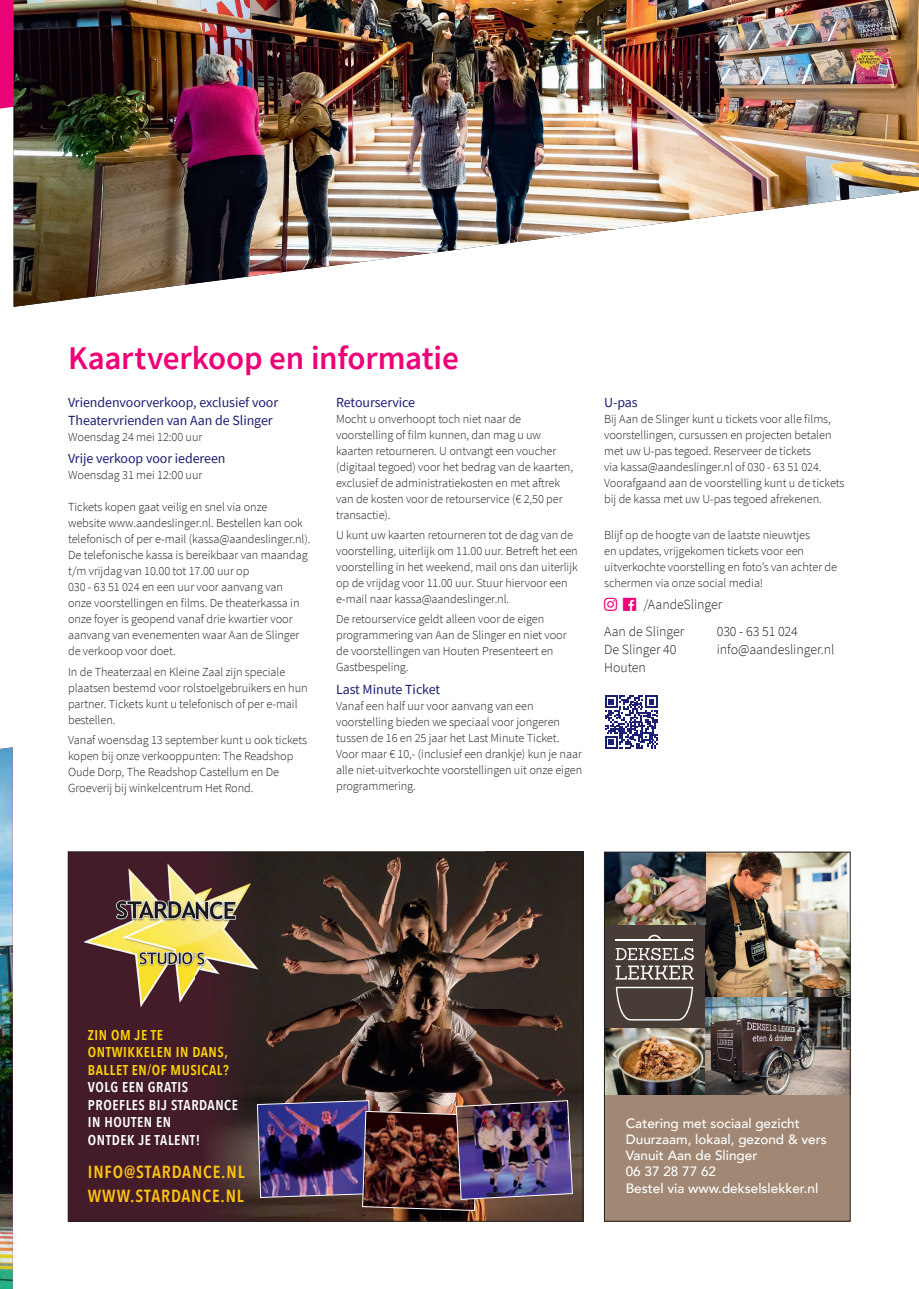
<style>
.page{position:relative;width:919px;height:1289px;background:#fff}
.page>*{position:absolute;margin:0;border:0;box-sizing:border-box;transform-origin:0 0}
.t1{font:600 33px "Source Sans Pro";letter-spacing:-.01em;color:#ed0277}
.t2{font:600 17.55px/23.4px "Avenir Next Condensed";letter-spacing:.05em;color:#fec210}
.t3{font:600 14.25px/17.5px "Avenir Next Condensed";letter-spacing:.04em;color:#fff}
.t4{font:600 14.25px/17.5px "Avenir Next Condensed";letter-spacing:.04em;color:#fed304}
.t5{font:13.95px/18.1px "Source Sans Pro";letter-spacing:-.005em;color:#1c2072}
.t6{font:300 13.95px/26.7px "Source Sans Pro";letter-spacing:-.005em;color:#231f20}
.t7{font:500 13.5px/16.2px "Avenir";color:#fff}
.t8{font:300 12.3px/16px "Source Sans Pro";letter-spacing:-.005em;color:#231f20}
</style>
<div class="page">
<svg style="left:0;top:0;width:14px;height:109px;background:#e10975"></svg>
<img style="left:14px;top:0;width:904px;height:307px">
<svg style="left:605px;top:695px;width:53px;height:53px"></svg>
<img style="left:0;top:747px;width:13px;height:541px">
<div style="left:68px;top:851px;width:515px;height:370px;background:#441c29"></div>
<img style="left:220px;top:853px;width:266px;height:51px">
<img style="left:486px;top:853px;width:95px;height:366px">
<img style="left:342px;top:904px;width:144px;height:315px">
<img style="left:196px;top:863px;width:146px;height:356px">
<img style="left:84px;top:863px;width:112px;height:145px">
<img style="left:256px;top:1099px;width:317px;height:112px">
<div style="left:604px;top:852px;width:246px;height:369px;background:#a18874"></div>
<div style="left:604px;top:925px;width:101px;height:103px;background:#483c37"></div>
<svg style="left:615px;top:947px;width:78px;height:32px"></svg>
<hr style="left:615px;top:939px;width:78px;height:1px;background:#fff">
<svg style="left:648px;top:934px;width:13px;height:5px"></svg>
<svg style="left:615px;top:986px;width:78px;height:34px"></svg>
<img style="left:705px;top:854px;width:143px;height:240px">
<img style="left:606px;top:854px;width:99px;height:71px">
<img style="left:606px;top:1028px;width:107px;height:66px">
<div style="left:604px;top:852px;width:246px;height:369px;border:1px solid #231f20"></div>
<h1 class="t1" style="left:68px;top:336px;width:392px">Kaartverkoop en informatie</h1>
<p class="t5" style="left:68px;top:393px;width:212px">Vriendenvoorverkoop, exclusief voor<br>Theatervrienden van Aan de Slinger</p>
<p class="t8" style="left:68px;top:429px;width:136px">Woensdag 24 mei 12:00 uur</p>
<p class="t5" style="left:68px;top:449px;width:159px">Vrije verkoop voor iedereen</p>
<p class="t8" style="left:68px;top:467px;width:136px">Woensdag 31 mei 12:00 uur</p>
<p class="t8" style="left:68px;top:499px;width:244px">Tickets kopen gaat veilig en snel via onze<br>website www.aandeslinger.nl. Bestellen kan ook telefonisch of per e-mail (kassa@aandeslinger.nl).<br>De telefonische kassa is bereikbaar van maandag t/m vrijdag van 10.00 tot 17.00 uur op<br>030 - 63 51 024 en een uur voor aanvang van<br>onze voorstellingen en films. De theaterkassa in onze foyer is geopend vanaf drie kwartier voor aanvang van evenementen waar Aan de Slinger de verkoop voor doet.</p>
<p class="t8" style="left:68px;top:663px;width:241px">In de Theaterzaal en Kleine Zaal zijn speciale plaatsen bestemd voor rolstoelgebruikers en hun partner. Tickets kunt u telefonisch of per e-mail bestellen.</p>
<p class="t8" style="left:68px;top:731px;width:240px">Vanaf woensdag 13 september kunt u ook tickets kopen bij onze verkooppunten: The Readshop Oude Dorp, The Readshop Castellum en De Groeverij bij winkelcentrum Het Rond.</p>
<p class="t5" style="left:336px;top:393px;width:81px">Retourservice</p>
<p class="t8" style="left:336px;top:410px;width:238px">Mocht u onverhoopt toch niet naar de voorstelling of film kunnen, dan mag u uw kaarten retourneren. U ontvangt een voucher (digitaal tegoed) voor het bedrag van de kaarten, exclusief de administratiekosten en met aftrek van de kosten voor de retourservice (€ 2,50 per transactie).</p>
<p class="t8" style="left:336px;top:527px;width:243px">U kunt uw kaarten retourneren tot de dag van de voorstelling, uiterlijk om 11.00 uur. Betreft het een voorstelling in het weekend, mail ons dan uiterlijk op de vrijdag voor 11.00 uur. Stuur hiervoor een e-mail naar kassa@aandeslinger.nl.</p>
<p class="t8" style="left:336px;top:611px;width:232px">De retourservice geldt alleen voor de eigen programmering van Aan de Slinger en niet voor de voorstellingen van Houten Presenteert en Gastbespeling.</p>
<p class="t5" style="left:336px;top:679px;width:106px">Last Minute Ticket</p>
<p class="t8" style="left:336px;top:697px;width:248px">Vanaf een half uur voor aanvang van een voorstelling bieden we speciaal voor jongeren tussen de 16 en 25 jaar het Last Minute Ticket.<br>Voor maar € 10,- (inclusief een drankje) kun je naar alle niet-uitverkochte voorstellingen uit onze eigen programmering.</p>
<p class="t5" style="left:604px;top:393px;width:35px">U-pas</p>
<p class="t8" style="left:604px;top:410px;width:242px">Bij Aan de Slinger kunt u tickets voor alle films, voorstellingen, cursussen en projecten betalen met uw U-pas tegoed. Reserveer de tickets<br>via kassa@aandeslinger.nl of 030 - 63 51 024.<br>Voorafgaand aan de voorstelling kunt u de tickets bij de kassa met uw U-pas tegoed afrekenen.</p>
<p class="t8" style="left:604px;top:527px;width:234px">Blijf op de hoogte van de laatste nieuwtjes<br>en updates, vrijgekomen tickets voor een uitverkochte voorstelling en foto’s van achter de schermen via onze social media!</p>
<p class="t6" style="left:604px;top:591px;width:120px;text-indent:39px">/AandeSlinger<br>Aan de Slinger</p>
<p class="t6" style="left:716px;top:618px;width:83px">030 - 63 51 024</p>
<p class="t6" style="left:604px;top:636px;width:74px">De Slinger 40</p>
<p class="t6" style="left:716px;top:636px;width:119px">info@aandeslinger.nl</p>
<p class="t6" style="left:604px;top:654px;width:43px">Houten</p>
<p class="t4" style="left:88px;top:1025px;width:142px">ZIN OM JE TE<br>ONTWIKKELEN IN DANS,<br>BALLET EN/OF MUSICAL?</p>
<p class="t3" style="left:88px;top:1077px;width:152px">VOLG EEN GRATIS<br>PROEFLES BIJ STARDANCE<br>IN HOUTEN EN<br>ONTDEK JE TALENT!</p>
<h2 class="t2" style="left:88px;top:1160px;width:158px">INFO@STARDANCE.NL<br>WWW.STARDANCE.NL</h2>
<p class="t7" style="left:625px;top:1113px;width:202px">Catering met sociaal gezicht<br>Duurzaam, lokaal, gezond &amp; vers<br>Vanuit Aan de Slinger<br>06 37 28 77 62<br>Bestel via www.dekselslekker.nl</p>
</div>
